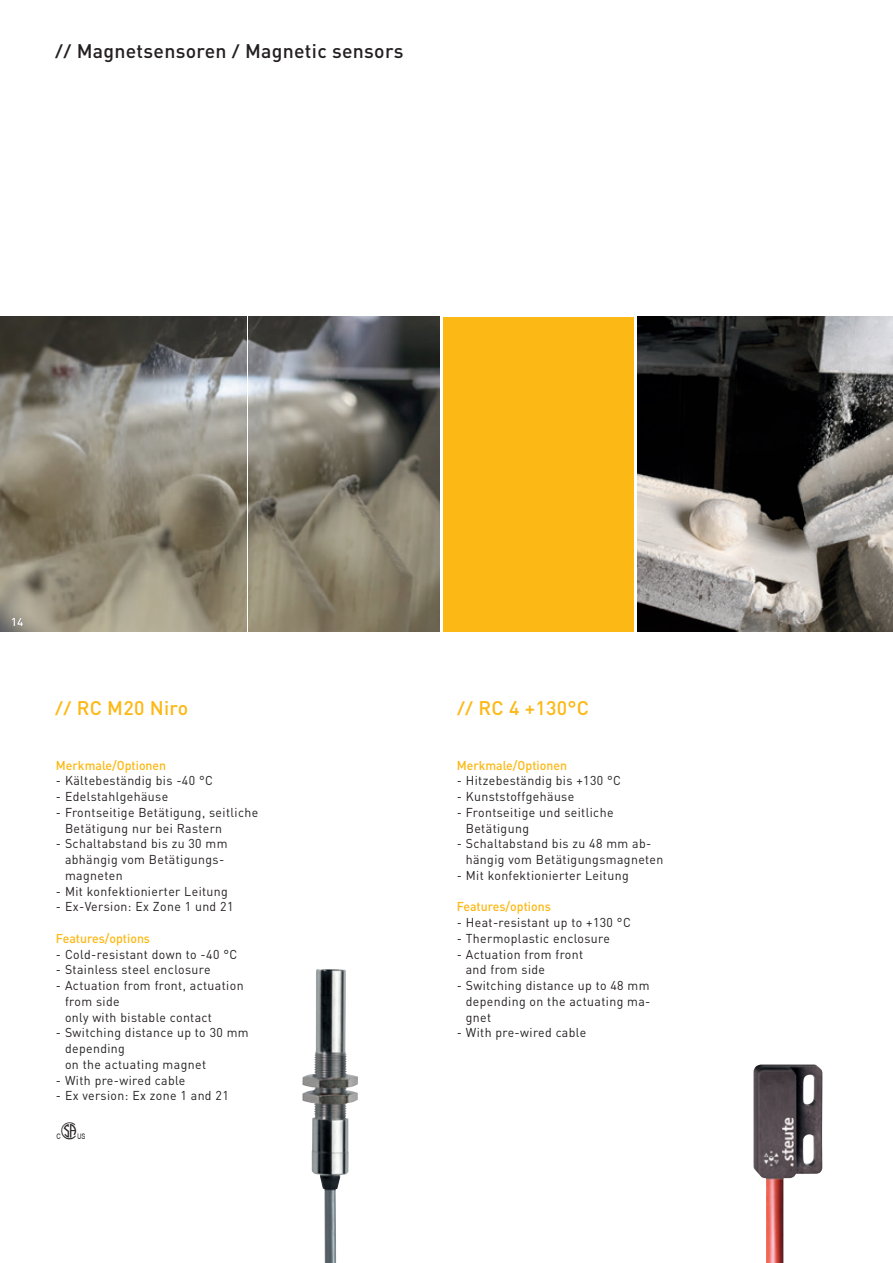
<style>
.page{position:relative;width:893px;height:1263px;background:#fff}
.page>*{position:absolute;margin:0;border:0;box-sizing:border-box;transform-origin:0 0}
.t1{font:23.7px "Sign";color:#231f20;scale:.96 1}
.t2{font:500 19.5px "DIN";color:#231f20}
.t3{font:500 19.5px "DIN";letter-spacing:.015em;color:#fcb814}
.t4{font:12.75px/15.8px "DIN";letter-spacing:.03em;color:#231f20}
.t5{font:500 12.75px "DIN";color:#fcb814}
.t6{font:700 11.7px "DIN";color:#fff}
.s1{font-size:16.2px}
</style>
<div class="page">
<img style="left:637px;top:317px;width:256px;height:314px">
<img style="left:0;top:317px;width:246px;height:314px">
<img style="left:753px;top:1064px;width:69px;height:199px">
<img style="left:302px;top:970px;width:56px;height:293px">
<img style="left:248px;top:317px;width:191px;height:314px">
<div style="left:443px;top:317px;width:191px;height:314px;background:#fcb814"></div>
<h2 class="t2" style="left:55px;top:38px;width:350px"><span class="s1">//</span> magnetsensoren <span class="s1">/</span> magnetic sensors</h2>
<p class="t6" style="left:11px;top:614px;width:14px">14</p>
<h2 class="t3" style="left:55px;top:696px;width:134px"><span class="s1">//</span> rc m20 niro</h2>
<p class="t5" style="left:56px;top:757px;width:112px">merkmale/optionen</p>
<p class="t4" style="left:56px;top:772px;width:159px">- Kältebeständig bis -40 °C</p>
<p class="t4" style="left:56px;top:788px;width:114px">- Edelstahlgehäuse</p>
<p class="t4" style="left:65px;top:804px;width:195px;text-indent:-9px">- Frontseitige Betätigung, seitliche<br>Betätigung nur bei Rastern</p>
<p class="t4" style="left:65px;top:835px;width:164px;text-indent:-9px">- Schaltabstand bis zu 30 mm abhängig vom Betätigungs&shy;magneten</p>
<p class="t4" style="left:56px;top:883px;width:174px">- Mit konfektionierter Leitung</p>
<p class="t4" style="left:56px;top:898px;width:179px">- Ex-Version: Ex Zone 1 und 21</p>
<p class="t5" style="left:56px;top:930px;width:96px">features/options</p>
<p class="t4" style="left:56px;top:946px;width:183px">- Cold-resistant down to -40 °C</p>
<p class="t4" style="left:56px;top:961px;width:156px">- Stainless steel enclosure</p>
<p class="t4" style="left:65px;top:977px;width:180px;text-indent:-9px">- Actuation from front, actuation from side<br>only with bistable contact</p>
<p class="t4" style="left:65px;top:1024px;width:185px;text-indent:-9px">- Switching distance up to 30 mm depending<br>on the actuating magnet</p>
<p class="t4" style="left:56px;top:1072px;width:131px">- With pre-wired cable</p>
<p class="t4" style="left:56px;top:1087px;width:174px">- Ex version: Ex zone 1 and 21</p>
<h1 class="t1" style="left:56px;top:1116px;width:33px">d</h1>
<h2 class="t3" style="left:457px;top:696px;width:134px"><span class="s1">//</span> rc 4 +130°c</h2>
<p class="t5" style="left:457px;top:757px;width:112px">merkmale/optionen</p>
<p class="t4" style="left:457px;top:772px;width:166px">- Hitzebeständig bis +130 °C</p>
<p class="t4" style="left:457px;top:788px;width:119px">- Kunststoffgehäuse</p>
<p class="t4" style="left:466px;top:804px;width:149px;text-indent:-9px">- Frontseitige und seitliche<br>Betätigung</p>
<p class="t4" style="left:466px;top:835px;width:199px;text-indent:-9px">- Schaltabstand bis zu 48 mm ab&shy;hängig vom Betätigungsmagneten</p>
<p class="t4" style="left:457px;top:867px;width:174px">- Mit konfektionierter Leitung</p>
<p class="t5" style="left:457px;top:898px;width:96px">features/options</p>
<p class="t4" style="left:457px;top:914px;width:176px">- Heat-resistant up to +130 °C</p>
<p class="t4" style="left:457px;top:930px;width:155px">- Thermoplastic enclosure</p>
<p class="t4" style="left:466px;top:946px;width:119px;text-indent:-9px">- Actuation from front and from side</p>
<p class="t4" style="left:466px;top:977px;width:186px;text-align:justify;text-indent:-9px">- Switching distance up to 48 mm depending on the actuating ma&shy;gnet</p>
<p class="t4" style="left:457px;top:1024px;width:131px">- With pre-wired cable</p>
</div>
